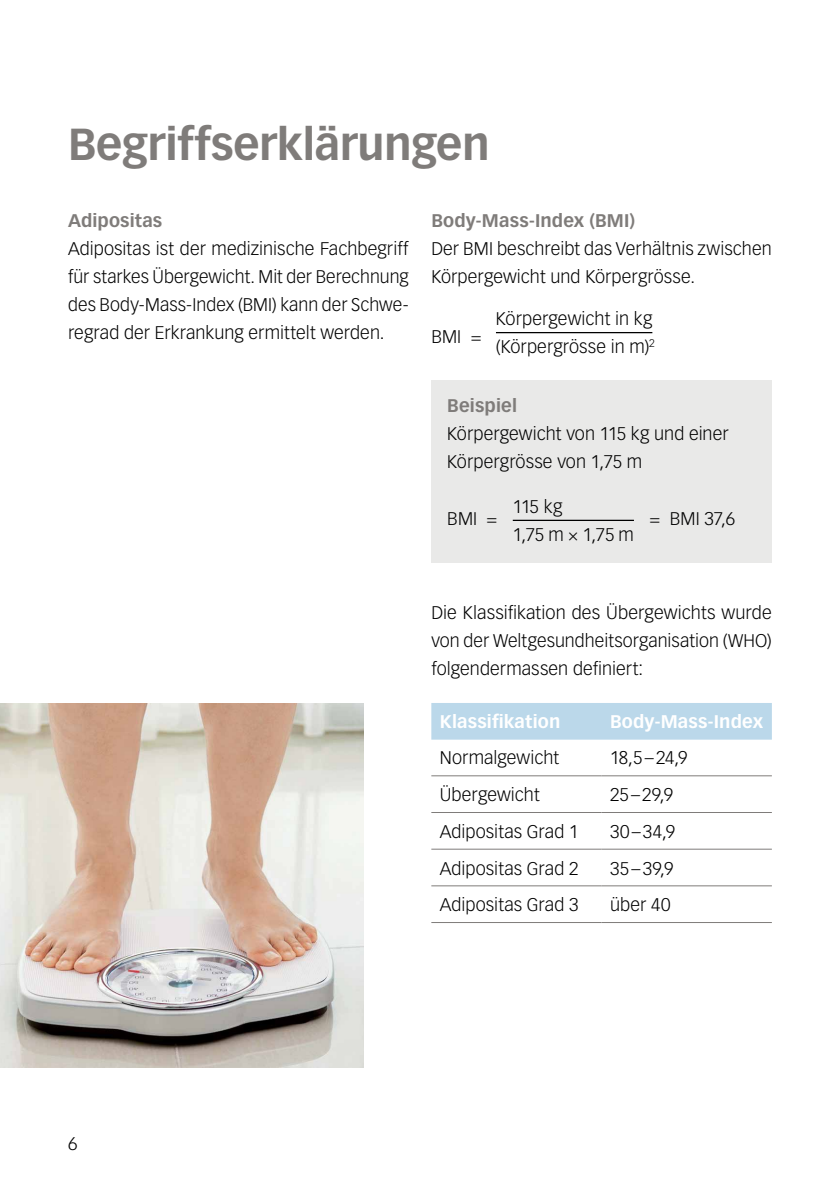
<style>
.page{position:relative;width:840px;height:1191px;background:#fff}
.page>*{position:absolute;margin:0;border:0;box-sizing:border-box;transform-origin:0 0}
.t1{font:700 44px "Vectora LT Std";letter-spacing:-.005em;color:#7f7c7a}
.t2{font:300 18px/28px "Vectora LT Std";letter-spacing:.005em;color:#000}
.t3{font:700 18px "Vectora LT Std";letter-spacing:.005em;color:#7f7c7a}
.t4{font:700 18px "Vectora LT Std";letter-spacing:.01em;color:#fff}
</style>
<div class="page">
<img style="left:0;top:703px;width:363px;height:364px">
<div style="left:431px;top:381px;width:340px;height:182px;background:#e9e9e8"></div>
<hr style="left:495px;top:332px;width:157px;height:1px;background:#000">
<hr style="left:512px;top:520px;width:121px;height:1px;background:#000">
<div style="left:431px;top:703px;width:340px;height:36px;background:#bbd8ea"></div>
<hr style="left:431px;top:775px;width:170px;height:1px;background:#7f7c7a">
<hr style="left:601px;top:775px;width:170px;height:1px;background:#7f7c7a">
<hr style="left:431px;top:812px;width:170px;height:1px;background:#7f7c7a">
<hr style="left:601px;top:812px;width:170px;height:1px;background:#7f7c7a">
<hr style="left:431px;top:848px;width:170px;height:1px;background:#7f7c7a">
<hr style="left:601px;top:848px;width:170px;height:1px;background:#7f7c7a">
<hr style="left:431px;top:885px;width:170px;height:1px;background:#7f7c7a">
<hr style="left:601px;top:885px;width:170px;height:1px;background:#7f7c7a">
<hr style="left:431px;top:922px;width:170px;height:1px;background:#7f7c7a">
<hr style="left:601px;top:922px;width:170px;height:1px;background:#7f7c7a">
<h1 class="t1" style="left:68px;top:118px;width:423px">Begriffserklärungen</h1>
<p class="t3" style="left:68px;top:210px;width:96px">Adipositas</p>
<p class="t2" style="left:68px;top:235px;width:342px;text-align:justify">Adipositas ist der medizinische Fachbegriff für starkes Übergewicht. Mit der Berechnung des Body-Mass-Index (BMI) kann der Schwe&shy;regrad der Erkrankung ermittelt werden.</p>
<p class="t3" style="left:431px;top:210px;width:205px">Body-Mass-Index (BMI)</p>
<p class="t2" style="left:431px;top:235px;width:342px">Der BMI beschreibt das Verhältnis zwischen<br>Körpergewicht und Körpergrösse.</p>
<p class="t2" style="left:431px;top:322px;width:52px">BMI =</p>
<p class="t2" style="left:495px;top:305px;width:160px">Körpergewicht in kg (Körpergrösse in m)<sup>2</sup></p>
<p class="t3" style="left:447px;top:395px;width:71px">Beispiel</p>
<p class="t2" style="left:447px;top:420px;width:283px">Körpergewicht von 115 kg und einer<br>Körpergrösse von 1,75 m</p>
<p class="t2" style="left:447px;top:504px;width:52px">BMI =</p>
<p class="t2" style="left:512px;top:492px;width:123px">115 kg<br>1,75 m × 1,75 m</p>
<p class="t2" style="left:649px;top:504px;width:87px">= BMI 37,6</p>
<p class="t2" style="left:431px;top:599px;width:342px;text-align:justify">Die Klassifikation des Übergewichts wurde von der Weltgesundheitsorganisation (WHO) folgendermassen definiert:</p>
<p class="t4" style="left:439px;top:711px;width:122px">Klassifikation</p>
<p class="t4" style="left:609px;top:711px;width:154px">Body-Mass-Index</p>
<p class="t2" style="left:439px;top:744px;width:121px">Normalgewicht</p>
<p class="t2" style="left:609px;top:744px;width:79px">18,5–24,9</p>
<p class="t2" style="left:439px;top:781px;width:101px">Übergewicht</p>
<p class="t2" style="left:609px;top:781px;width:64px">25–29,9</p>
<p class="t2" style="left:439px;top:817px;width:140px">Adipositas Grad 1</p>
<p class="t2" style="left:609px;top:817px;width:67px">30–34,9</p>
<p class="t2" style="left:439px;top:854px;width:140px">Adipositas Grad 2</p>
<p class="t2" style="left:609px;top:854px;width:65px">35–39,9</p>
<p class="t2" style="left:439px;top:891px;width:140px">Adipositas Grad 3</p>
<p class="t2" style="left:609px;top:891px;width:62px">über 40</p>
<p class="t2" style="left:68px;top:1130px;width:11px">6</p>
</div>
